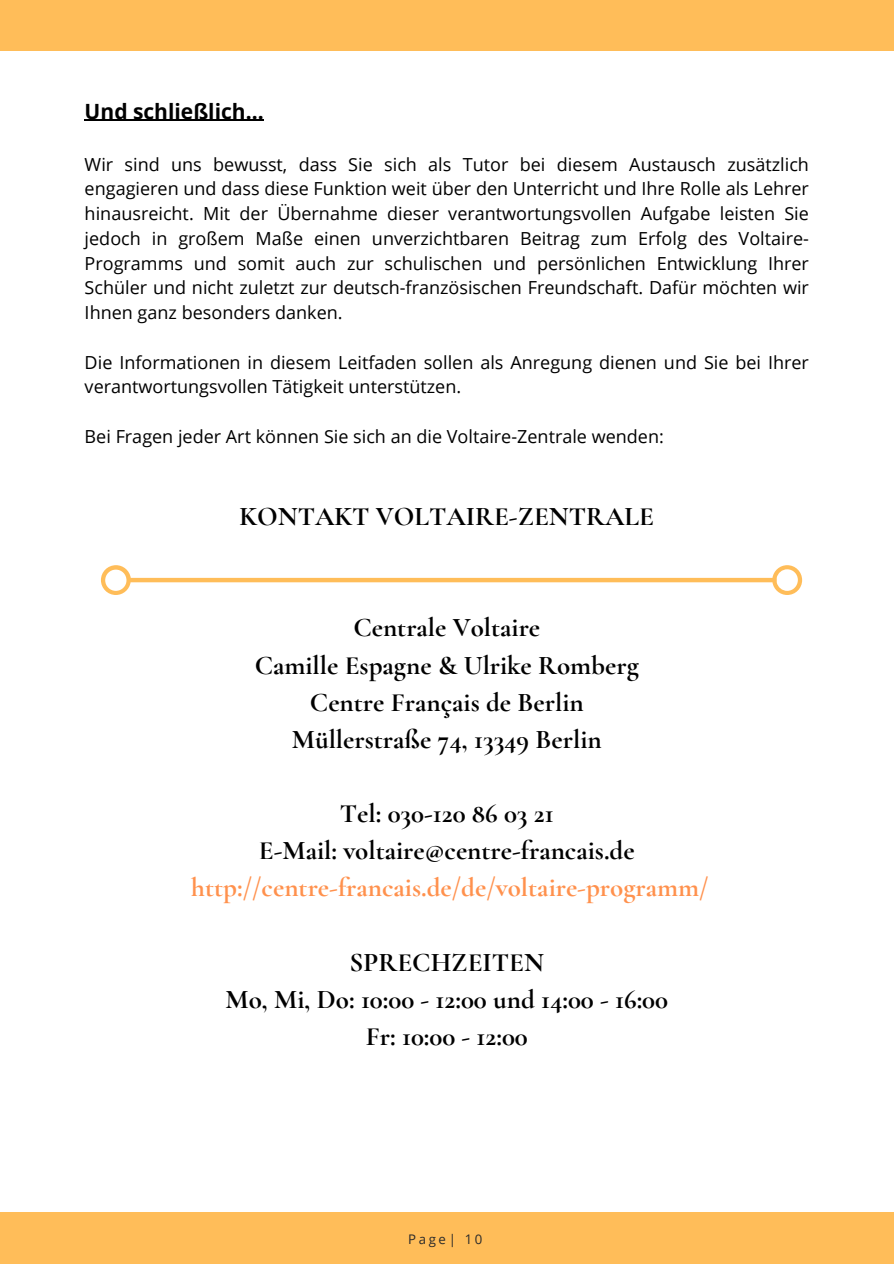
<style>
.page{position:relative;width:894px;height:1264px;background:#fff}
.page>*{position:absolute;margin:0;border:0;box-sizing:border-box;transform-origin:0 0}
.t1{font:700 27px/37.2px "Cormorant Garamond";color:#000;text-align:center}
.t2{font:700 27px "Cormorant Garamond";color:#ff914d}
.t3{font:700 21px "Open Sans";color:#000}
.t4{font:18px/24.8px "Open Sans";color:#000;text-align:justify}
.t5{font:13.2px "Open Sans";letter-spacing:.2em;color:#2a2a2a}
</style>
<div class="page">
<div style="left:0;top:0;width:893px;height:51px;background:#ffbd59"></div>
<div style="left:0;top:1212px;width:893px;height:51px;background:#ffbd59"></div>
<hr style="left:85px;top:120px;width:178px;height:1px;background:#000">
<svg style="left:101px;top:565px;width:700px;height:30px"></svg>
<p class="t3" style="left:85px;top:96px;width:180px">Und schließlich...</p>
<p class="t4" style="left:85px;top:151px;width:725px">Wir sind uns bewusst, dass Sie sich als Tutor bei diesem Austausch zusätzlich engagieren und dass diese Funktion weit über den Unterricht und Ihre Rolle als Lehrer hinausreicht. Mit der Übernahme dieser verantwortungsvollen Aufgabe leisten Sie jedoch in großem Maße einen unverzichtbaren Beitrag zum Erfolg des Voltaire-Programms und somit auch zur schulischen und persönlichen Entwicklung Ihrer Schüler und nicht zuletzt zur deutsch-französischen Freundschaft. Dafür möchten wir Ihnen ganz besonders danken.</p>
<p class="t4" style="left:85px;top:349px;width:725px">Die Informationen in diesem Leitfaden sollen als Anregung dienen und Sie bei Ihrer verantwortungsvollen Tätigkeit unterstützen.</p>
<p class="t4" style="left:85px;top:423px;width:580px">Bei Fragen jeder Art können Sie sich an die Voltaire-Zentrale wenden:</p>
<h1 class="t1" style="left:239px;top:497px;width:416px">KONTAKT VOLTAIRE-ZENTRALE</h1>
<h1 class="t1" style="left:255px;top:609px;width:385px">Centrale Voltaire<br>Camille Espagne &amp; Ulrike Romberg<br>Centre Français de Berlin<br>Müllerstraße 74, 13349 Berlin</h1>
<h1 class="t1" style="left:259px;top:794px;width:377px">Tel: 030-120 86 03 21<br>E-Mail: voltaire@centre-francais.de</h1>
<h1 class="t2" style="left:191px;top:871px;width:518px">http://centre-francais.de/de/voltaire-programm/</h1>
<h1 class="t1" style="left:225px;top:943px;width:444px">SPRECHZEITEN<br>Mo, Mi, Do: 10:00 - 12:00 und 14:00 - 16:00<br>Fr: 10:00 - 12:00</h1>
<p class="t5" style="left:408px;top:1229px;width:76px">Page| 10</p>
</div>
